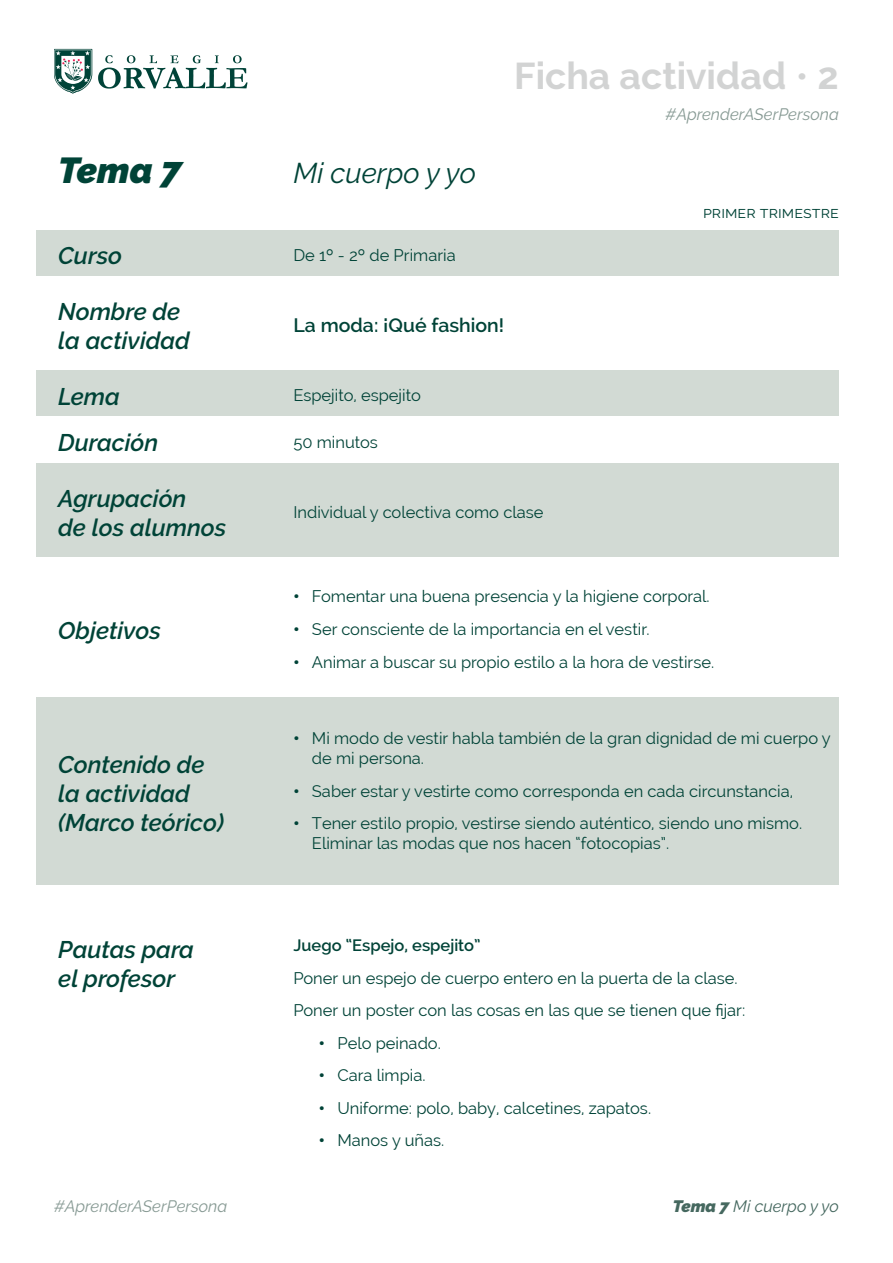
<style>
.page{position:relative;width:893px;height:1263px;background:#fff}
.page>*{position:absolute;margin:0;border:0;box-sizing:border-box;transform-origin:0 0}
.t1{font:700 37.5px "Raleway";color:#d2d3d3}
.t2{font:italic 900 36px "Raleway";color:#004337}
.t3{font:italic 28.5px "Raleway";color:#004337}
.t4{font:italic 600 24px/28.8px "Raleway";color:#004337}
.t5{font:600 19.5px "Raleway";color:#004337}
.t6{font:16.5px/19.8px "Raleway";color:#004337}
.t7{font:italic 16.5px "Raleway";color:#879a94}
.t8{font:600 16.5px "Raleway";color:#004337}
.t9{font:italic 16.5px "Raleway";color:#45685f}
.s1{font-weight:400}
.s2{font-weight:900}
</style>
<div class="page">
<svg style="left:98px;top:55px;width:150px;height:34px"></svg>
<svg style="left:54px;top:49px;width:38px;height:45px"></svg>
<div style="left:37px;top:230px;width:802px;height:46px;background:#d2dad4"></div>
<div style="left:37px;top:371px;width:802px;height:45px;background:#d2dad4"></div>
<div style="left:37px;top:463px;width:802px;height:94px;background:#d2dad4"></div>
<div style="left:37px;top:697px;width:802px;height:187px;background:#d2dad4"></div>
<h2 class="t2" style="left:58px;top:149px;width:125px">Tema 7</h2>
<h3 class="t4" style="left:58px;top:241px;width:65px">Curso</h3>
<h3 class="t4" style="left:58px;top:297px;width:133px">Nombre de la actividad</h3>
<h3 class="t4" style="left:58px;top:373px;width:101px;line-height:46.8px">Lema<br>Duración</h3>
<h3 class="t4" style="left:58px;top:484px;width:170px">Agrupación<br>de los alumnos</h3>
<h3 class="t4" style="left:58px;top:616px;width:104px">Objetivos</h3>
<h3 class="t4" style="left:58px;top:750px;width:167px">Contenido de la actividad (Marco teórico)</h3>
<h3 class="t4" style="left:58px;top:935px;width:137px">Pautas para el profesor</h3>
<p class="t7" style="left:54px;top:1196px;width:175px">#AprenderASerPersona</p>
<h1 class="t1" style="left:514px;top:55px;width:326px">Ficha actividad <span class="s1">•</span> 2</h1>
<h3 class="t3" style="left:293px;top:156px;width:184px">Mi cuerpo y yo</h3>
<p class="t6" style="left:293px;top:245px;width:164px">De 1º - 2º de Primaria</p>
<p class="t5" style="left:293px;top:314px;width:212px">La moda: ¡Qué fashion!</p>
<p class="t6" style="left:293px;top:385px;width:129px">Espejito, espejito</p>
<p class="t6" style="left:293px;top:432px;width:86px">50 minutos</p>
<p class="t6" style="left:293px;top:502px;width:252px">Individual y colectiva como clase</p>
<p class="t7" style="left:666px;top:104px;width:175px">#AprenderASerPersona</p>
<p class="t6" style="left:703px;top:202px;width:137px">primer trimestre</p>
<p class="t6" style="left:293px;top:587px;width:418px"><span class="s2">•</span> Fomentar una buena presencia y la higiene corporal.</p>
<p class="t6" style="left:293px;top:619px;width:358px"><span class="s2">•</span> Ser consciente de la importancia en el vestir.</p>
<p class="t6" style="left:293px;top:652px;width:422px"><span class="s2">•</span> Animar a buscar su propio estilo a la hora de vestirse.</p>
<p class="t6" style="left:312px;top:728px;width:520px;text-indent:-18px"><span class="s2">•</span> Mi modo de vestir habla también de la gran dignidad de mi cuerpo y de mi persona.</p>
<p class="t6" style="left:293px;top:781px;width:501px"><span class="s2">•</span> Saber estar y vestirte como corresponda en cada circunstancia,</p>
<p class="t6" style="left:312px;top:813px;width:492px;text-indent:-18px"><span class="s2">•</span> Tener estilo propio, vestirse siendo auténtico, siendo uno mismo.<br>Eliminar las modas que nos hacen “fotocopias”.</p>
<p class="t8" style="left:293px;top:936px;width:189px">Juego “Espejo, espejito”</p>
<p class="t6" style="left:293px;top:961px;width:453px;line-height:32.5px">Poner un espejo de cuerpo entero en la puerta de la clase.<br>Poner un poster con las cosas en las que se tienen que fijar:</p>
<p class="t6" style="left:319px;top:1033px;width:123px"><span class="s2">•</span> Pelo peinado.</p>
<p class="t6" style="left:319px;top:1065px;width:108px"><span class="s2">•</span> Cara limpia.</p>
<p class="t6" style="left:319px;top:1098px;width:334px"><span class="s2">•</span> Uniforme: polo, baby, calcetines, zapatos.</p>
<p class="t6" style="left:319px;top:1131px;width:127px"><span class="s2">•</span> Manos y uñas.</p>
<p class="t9" style="left:673px;top:1196px;width:168px"><span class="s2">Tema 7</span> Mi cuerpo y yo</p>
</div>
